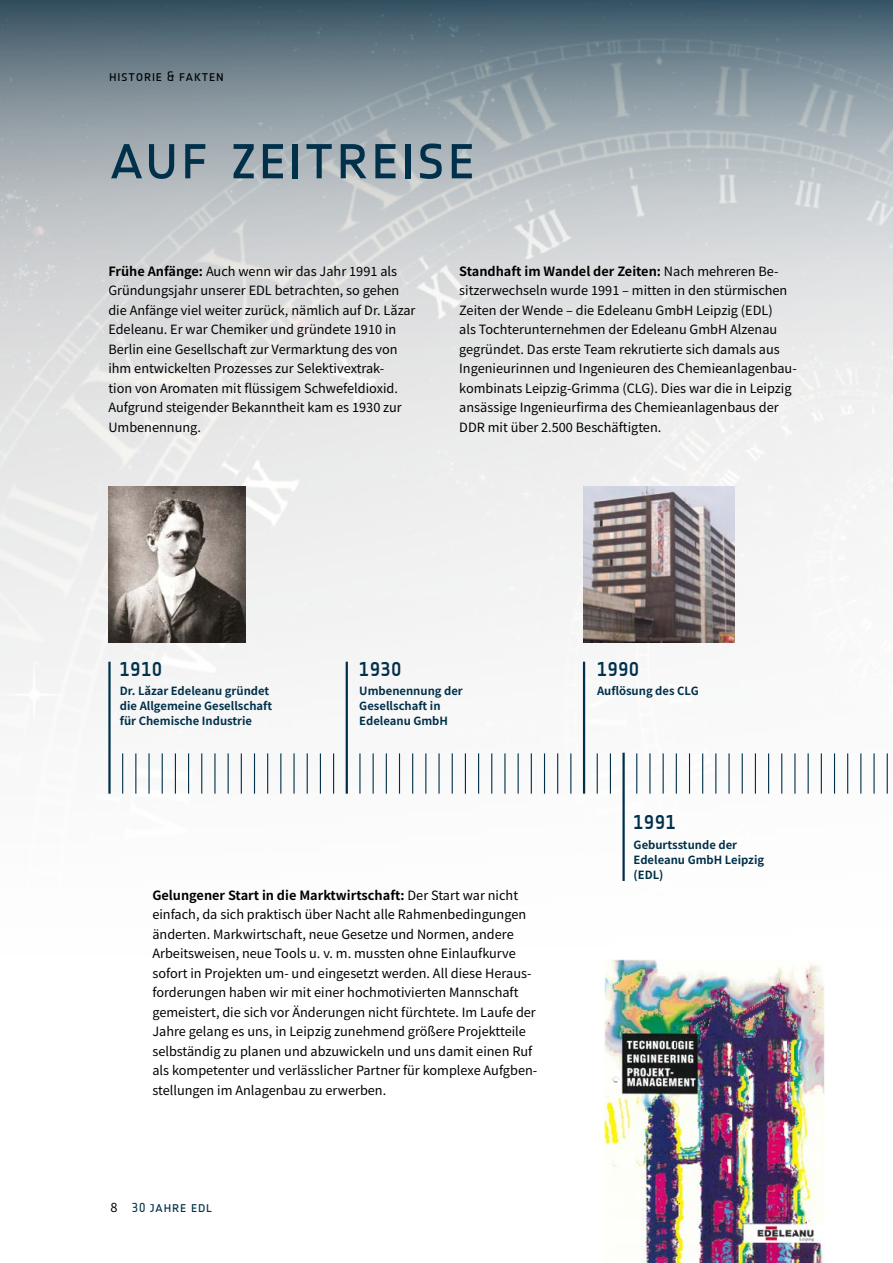
<style>
.page{position:relative;width:893px;height:1263px;background:#fff}
.page>*{position:absolute;margin:0;border:0;box-sizing:border-box;transform-origin:0 0}
.H2_kleiner{font:60px "Notes Regular Caps Tf";letter-spacing:.04em;color:#00304a}
.Zeitstrahl{font:19.5px "Notes Medium Caps Tf";letter-spacing:.05em;color:#00304a}
.t1{font:13.5px "Notes Regular Caps Tf";letter-spacing:.055em;color:#000}
.t2{font:13.5px "Notes Regular Caps Tf";letter-spacing:.055em;color:#00304a}
.GS_links{font:12.75px/19.5px "Noto Sans JP";color:#000}
.Zeitstrahl-2{font:700 11.25px/15px "Noto Sans JP";color:#00304a}
.s1{font-weight:700}
.s2{font-family:"Noto Sans JP";font-size:12.75px;color:#000}
.s3{font-size:12.75px}
</style>
<div class="page">
<img style="left:0;top:0;width:893px;height:1038px">
<hr style="left:108px;top:662px;width:3px;height:132px;background:#00304a">
<hr style="left:122px;top:753px;width:1px;height:41px;background:#00304a">
<hr style="left:135px;top:753px;width:1px;height:41px;background:#00304a">
<hr style="left:148px;top:753px;width:2px;height:41px;background:#00304a">
<hr style="left:162px;top:753px;width:1px;height:41px;background:#00304a">
<hr style="left:175px;top:753px;width:1px;height:41px;background:#00304a">
<hr style="left:188px;top:753px;width:1px;height:41px;background:#00304a">
<hr style="left:201px;top:753px;width:1px;height:41px;background:#00304a">
<hr style="left:214px;top:753px;width:1px;height:41px;background:#00304a">
<hr style="left:228px;top:753px;width:1px;height:41px;background:#00304a">
<hr style="left:241px;top:753px;width:1px;height:41px;background:#00304a">
<hr style="left:254px;top:753px;width:1px;height:41px;background:#00304a">
<hr style="left:267px;top:753px;width:1px;height:41px;background:#00304a">
<hr style="left:280px;top:753px;width:1px;height:41px;background:#00304a">
<hr style="left:293px;top:753px;width:2px;height:41px;background:#00304a">
<hr style="left:307px;top:753px;width:1px;height:41px;background:#00304a">
<hr style="left:320px;top:753px;width:1px;height:41px;background:#00304a">
<hr style="left:333px;top:753px;width:1px;height:41px;background:#00304a">
<hr style="left:346px;top:662px;width:2px;height:132px;background:#00304a">
<hr style="left:359px;top:753px;width:1px;height:41px;background:#00304a">
<hr style="left:373px;top:753px;width:1px;height:41px;background:#00304a">
<hr style="left:386px;top:753px;width:1px;height:41px;background:#00304a">
<hr style="left:399px;top:753px;width:1px;height:41px;background:#00304a">
<hr style="left:412px;top:753px;width:1px;height:41px;background:#00304a">
<hr style="left:425px;top:753px;width:1px;height:41px;background:#00304a">
<hr style="left:438px;top:753px;width:2px;height:41px;background:#00304a">
<hr style="left:452px;top:753px;width:1px;height:41px;background:#00304a">
<hr style="left:465px;top:753px;width:1px;height:41px;background:#00304a">
<hr style="left:478px;top:753px;width:1px;height:41px;background:#00304a">
<hr style="left:491px;top:753px;width:1px;height:41px;background:#00304a">
<hr style="left:504px;top:753px;width:1px;height:41px;background:#00304a">
<hr style="left:518px;top:753px;width:1px;height:41px;background:#00304a">
<hr style="left:531px;top:753px;width:1px;height:41px;background:#00304a">
<hr style="left:544px;top:753px;width:1px;height:41px;background:#00304a">
<hr style="left:557px;top:753px;width:1px;height:41px;background:#00304a">
<hr style="left:570px;top:753px;width:1px;height:41px;background:#00304a">
<hr style="left:583px;top:662px;width:2px;height:132px;background:#00304a">
<hr style="left:597px;top:753px;width:1px;height:41px;background:#00304a">
<hr style="left:610px;top:753px;width:1px;height:41px;background:#00304a">
<hr style="left:622px;top:753px;width:3px;height:128px;background:#00304a">
<hr style="left:636px;top:753px;width:1px;height:41px;background:#00304a">
<hr style="left:649px;top:753px;width:1px;height:41px;background:#00304a">
<hr style="left:663px;top:753px;width:1px;height:41px;background:#00304a">
<hr style="left:676px;top:753px;width:1px;height:41px;background:#00304a">
<hr style="left:689px;top:753px;width:1px;height:41px;background:#00304a">
<hr style="left:702px;top:753px;width:1px;height:41px;background:#00304a">
<hr style="left:715px;top:753px;width:1px;height:41px;background:#00304a">
<hr style="left:728px;top:753px;width:2px;height:41px;background:#00304a">
<hr style="left:742px;top:753px;width:1px;height:41px;background:#00304a">
<hr style="left:755px;top:753px;width:1px;height:41px;background:#00304a">
<hr style="left:768px;top:753px;width:1px;height:41px;background:#00304a">
<hr style="left:781px;top:753px;width:1px;height:41px;background:#00304a">
<hr style="left:794px;top:753px;width:1px;height:41px;background:#00304a">
<hr style="left:808px;top:753px;width:1px;height:41px;background:#00304a">
<hr style="left:821px;top:753px;width:1px;height:41px;background:#00304a">
<hr style="left:834px;top:753px;width:1px;height:41px;background:#00304a">
<hr style="left:847px;top:753px;width:1px;height:41px;background:#00304a">
<hr style="left:860px;top:753px;width:1px;height:41px;background:#00304a">
<hr style="left:873px;top:753px;width:2px;height:41px;background:#00304a">
<hr style="left:887px;top:753px;width:1px;height:41px;background:#00304a">
<img style="left:108px;top:486px;width:138px;height:156px">
<img style="left:583px;top:486px;width:152px;height:156px">
<img style="left:605px;top:959px;width:219px;height:304px">
<svg style="left:673px;top:1042px;width:3px;height:6px"></svg>
<svg style="left:676px;top:1200px;width:4px;height:5px"></svg>
<svg style="left:794px;top:1230px;width:2px;height:6px"></svg>
<svg style="left:741px;top:1218px;width:5px;height:3px"></svg>
<svg style="left:796px;top:1116px;width:3px;height:8px"></svg>
<svg style="left:613px;top:1079px;width:6px;height:4px"></svg>
<p class="t1" style="left:109px;top:69px;width:116px">historie &amp; fakten</p>
<p class="H2_kleiner" style="left:111px;top:126px;width:366px">auf zeitreise</p>
<p class="GS_links" style="left:108px;top:262px;width:309px"><span class="s1">Frühe Anfänge:</span> Auch wenn wir das Jahr 1991 als Gründungsjahr unserer EDL betrachten, so gehen die Anfänge viel weiter zurück, nämlich auf Dr. Lăzar Edeleanu. Er war Chemiker und gründete 1910 in Berlin eine Gesellschaft zur Vermarktung des von ihm entwickelten Prozesses zur Selektivextrak-<br>tion von Aromaten mit flüssigem Schwefeldioxid.<br>Aufgrund steigender Bekanntheit kam es 1930 zur Umbenennung.</p>
<p class="GS_links" style="left:459px;top:262px;width:339px"><span class="s1">Standhaft im Wandel der Zeiten:</span> Nach mehreren Be&shy;sitzerwechseln wurde 1991 – mitten in den stürmischen Zeiten der Wende – die Edeleanu GmbH Leipzig (EDL)<br>als Tochterunternehmen der Edeleanu GmbH Alzenau gegründet. Das erste Team rekrutierte sich damals aus Ingenieurinnen und Ingenieuren des Chemieanlagenbau&shy;kombinats Leipzig-Grimma (CLG). Dies war die in Leipzig ansässige Ingenieurfirma des Chemieanlagenbaus der DDR mit über 2.500 Beschäftigten.</p>
<p class="Zeitstrahl" style="left:120px;top:658px;width:43px">1910</p>
<p class="Zeitstrahl-2" style="left:120px;top:684px;width:154px">Dr. Lăzar Edeleanu gründet die Allgemeine Gesellschaft für Chemische Industrie</p>
<p class="Zeitstrahl" style="left:359px;top:658px;width:43px">1930</p>
<p class="Zeitstrahl-2" style="left:359px;top:684px;width:105px">Umbenennung der<br>Gesellschaft in<br>Edeleanu GmbH</p>
<p class="GS_links" style="left:152px;top:886px;width:386px"><span class="s1">Gelungener Start in die Marktwirtschaft:</span> Der Start war nicht einfach, da sich praktisch über Nacht alle Rahmenbedingungen änderten. Markwirtschaft, neue Gesetze und Normen, andere Arbeitsweisen, neue Tools u. v. m. mussten ohne Einlaufkurve sofort in Projekten um- und eingesetzt werden. All diese Heraus&shy;forderungen haben wir mit einer hochmotivierten Mannschaft gemeistert, die sich vor Änderungen nicht fürchtete. Im Laufe der Jahre gelang es uns, in Leipzig zunehmend größere Projektteile selbständig zu planen und abzuwickeln und uns damit einen Ruf als kompetenter und verlässlicher Partner für komplexe Aufgben&shy;stellungen im Anlagenbau zu erwerben.</p>
<p class="t2" style="left:111px;top:1200px;width:103px"><span class="s2">8</span> <span class="s3">30</span> jahre edl</p>
<p class="Zeitstrahl" style="left:597px;top:658px;width:43px">1990</p>
<p class="Zeitstrahl-2" style="left:597px;top:684px;width:103px">Auflösung des CLG</p>
<p class="Zeitstrahl" style="left:634px;top:812px;width:43px">1991</p>
<p class="Zeitstrahl-2" style="left:634px;top:837px;width:132px">Geburtsstunde der<br>Edeleanu GmbH Leipzig (EDL)</p>
</div>
